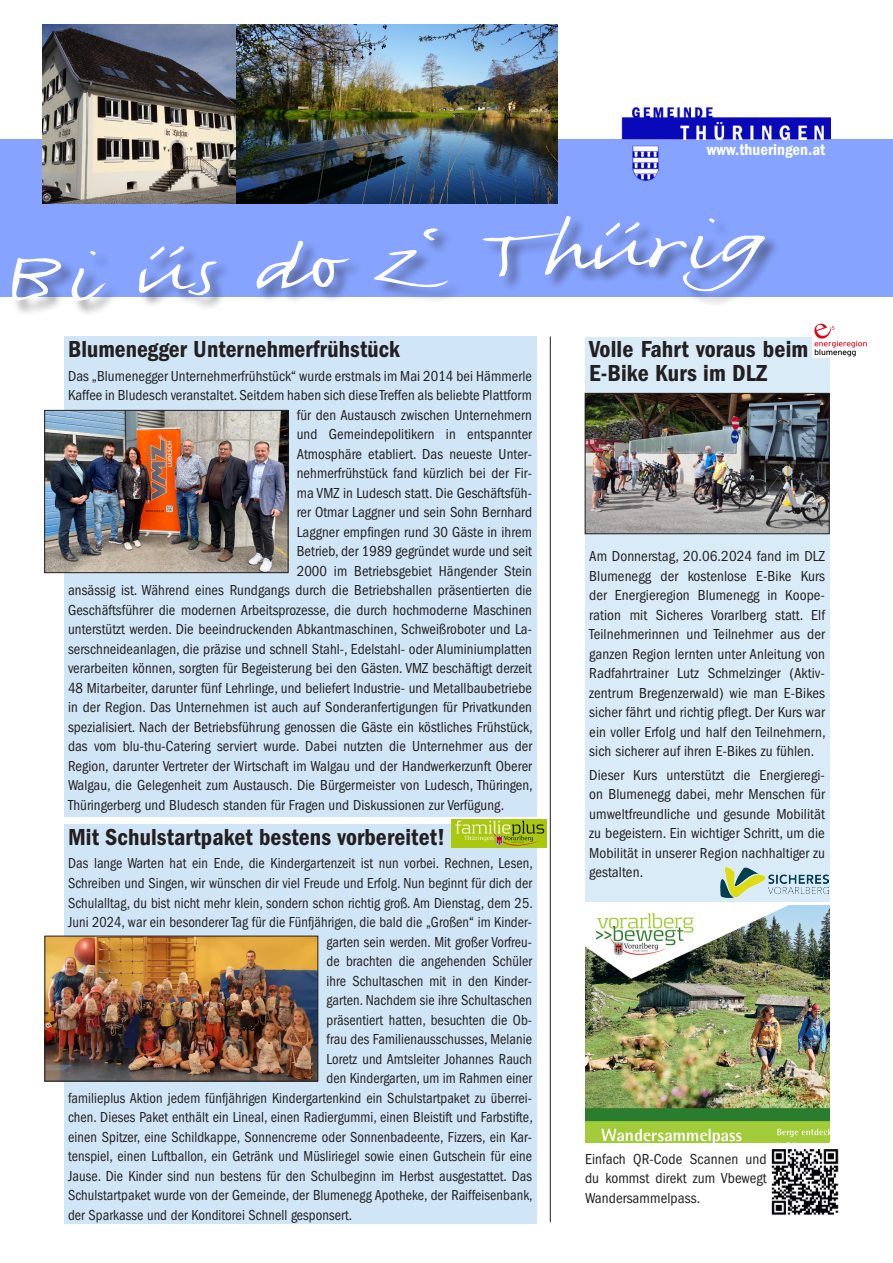
<style>
.page{position:relative;width:893px;height:1263px;background:#fff}
.page>*{position:absolute;margin:0;border:0;box-sizing:border-box;transform-origin:0 0}
.Fließtext_halbfett{font:24px "ITC Franklin Gothic Std Dm Cd";letter-spacing:.005em;color:#231f20}
.Titel_16pt{font:24px/24px "ITC Franklin Gothic Std Dm Cd";letter-spacing:.005em;color:#231f20}
.Fließtext{font:16.5px "ITC Franklin Gothic Std Dm Cd";letter-spacing:.005em;color:#fff}
.Fließtext_halbfett-2{font:condensed 15px "ITC Franklin Gothic Std";letter-spacing:.005em;color:#231f20}
.Fließtext_halbfett-3{font:condensed 15px "ITC Franklin Gothic Std";letter-spacing:.005em;color:#231f20;scale:.95 1}
.Titel_16pt-2{font:condensed 15px/19.5px "ITC Franklin Gothic Std";letter-spacing:.005em;color:#231f20;text-align:justify}
</style>
<div class="page">
<div style="left:0;top:139px;width:893px;height:157px;background:#85a3ff"></div>
<img style="left:621px;top:106px;width:210px;height:75px">
<img style="left:42px;top:24px;width:515px;height:180px">
<div style="left:13px;top:217px;width:768px;height:100px;background:#231f20;opacity:.5"></div>
<svg style="left:5px;top:216px;width:768px;height:90px"></svg>
<hr style="left:550px;top:336px;width:1px;height:886px;background:#231f20">
<div style="left:64px;top:336px;width:472px;height:480px;background:#d0e5f6"></div>
<div style="left:585px;top:337px;width:244px;height:564px;background:#daebf8"></div>
<img style="left:46px;top:412px;width:240px;height:159px">
<div style="left:44px;top:410px;width:244px;height:163px;border:1px solid #231f20"></div>
<div style="left:64px;top:824px;width:472px;height:400px;background:#d0e5f6"></div>
<img style="left:47px;top:938px;width:269px;height:141px">
<div style="left:45px;top:936px;width:273px;height:145px;border:1px solid #231f20"></div>
<img style="left:587px;top:395px;width:240px;height:137px">
<div style="left:585px;top:393px;width:244px;height:141px;border:1px solid #231f20"></div>
<img style="left:812px;top:323px;width:55px;height:35px">
<img style="left:720px;top:867px;width:108px;height:30px">
<img style="left:585px;top:906px;width:244px;height:236px">
<img style="left:771px;top:1149px;width:68px;height:66px">
<img style="left:452px;top:820px;width:94px;height:27px">
<p class="Fließtext" style="left:707px;top:140px;width:120px">www.thueringen.at</p>
<p class="Fließtext_halbfett" style="left:68px;top:335px;width:334px">Blumenegger Unternehmerfrühstück</p>
<p class="Fließtext_halbfett-2" style="left:68px;top:367px;width:465px">Das „Blumenegger Unternehmerfrühstück“ wurde erstmals im Mai 2014 bei Hämmerle</p>
<p class="Fließtext_halbfett-2" style="left:68px;top:387px;width:465px">Kaffee in Bludesch veranstaltet. Seitdem haben sich diese Treffen als beliebte Plattform</p>
<p class="Fließtext_halbfett-2" style="left:297px;top:406px;width:237px">für den Austausch zwischen Unternehmern</p>
<p class="Fließtext_halbfett-2" style="left:297px;top:426px;width:237px">und Gemeindepolitikern in entspannter</p>
<p class="Fließtext_halbfett-2" style="left:297px;top:445px;width:237px">Atmosphäre etabliert. Das neueste Unter-</p>
<p class="Fließtext_halbfett-2" style="left:297px;top:465px;width:237px">nehmerfrühstück fand kürzlich bei der Fir-</p>
<p class="Fließtext_halbfett-2" style="left:297px;top:484px;width:237px">ma VMZ in Ludesch statt. Die Geschäftsfüh-</p>
<p class="Fließtext_halbfett-2" style="left:297px;top:504px;width:237px">rer Otmar Laggner und sein Sohn Bernhard</p>
<p class="Fließtext_halbfett-2" style="left:297px;top:523px;width:237px">Laggner empfingen rund 30 Gäste in ihrem</p>
<p class="Fließtext_halbfett-2" style="left:297px;top:543px;width:237px">Betrieb, der 1989 gegründet wurde und seit</p>
<p class="Fließtext_halbfett-2" style="left:297px;top:562px;width:237px">2000 im Betriebsgebiet Hängender Stein</p>
<p class="Fließtext_halbfett-2" style="left:68px;top:582px;width:465px">ansässig ist. Während eines Rundgangs durch die Betriebshallen präsentierten die</p>
<p class="Fließtext_halbfett-2" style="left:68px;top:601px;width:466px">Geschäftsführer die modernen Arbeitsprozesse, die durch hochmoderne Maschinen</p>
<p class="Fließtext_halbfett-2" style="left:68px;top:621px;width:465px">unterstützt werden. Die beeindruckenden Abkantmaschinen, Schweißroboter und La-</p>
<p class="Fließtext_halbfett-2" style="left:68px;top:640px;width:465px">serschneideanlagen, die präzise und schnell Stahl-, Edelstahl- oder Aluminiumplatten</p>
<p class="Fließtext_halbfett-2" style="left:68px;top:660px;width:465px">verarbeiten können, sorgten für Begeisterung bei den Gästen. VMZ beschäftigt derzeit</p>
<p class="Fließtext_halbfett-2" style="left:68px;top:679px;width:465px">48 Mitarbeiter, darunter fünf Lehrlinge, und beliefert Industrie- und Metallbaubetriebe</p>
<p class="Fließtext_halbfett-2" style="left:68px;top:699px;width:465px">in der Region. Das Unternehmen ist auch auf Sonderanfertigungen für Privatkunden</p>
<p class="Fließtext_halbfett-2" style="left:68px;top:718px;width:466px">spezialisiert. Nach der Betriebsführung genossen die Gäste ein köstliches Frühstück,</p>
<p class="Fließtext_halbfett-2" style="left:68px;top:738px;width:466px">das vom blu-thu-Catering serviert wurde. Dabei nutzten die Unternehmer aus der</p>
<p class="Fließtext_halbfett-2" style="left:68px;top:757px;width:465px">Region, darunter Vertreter der Wirtschaft im Walgau und der Handwerkerzunft Oberer</p>
<p class="Fließtext_halbfett-2" style="left:68px;top:777px;width:466px">Walgau, die Gelegenheit zum Austausch. Die Bürgermeister von Ludesch, Thüringen,</p>
<p class="Fließtext_halbfett-2" style="left:68px;top:796px;width:438px">Thüringerberg und Bludesch standen für Fragen und Diskussionen zur Verfügung.</p>
<p class="Fließtext_halbfett" style="left:68px;top:823px;width:379px">Mit Schulstartpaket bestens vorbereitet!</p>
<p class="Fließtext_halbfett-3" style="left:68px;top:855px;width:491px">Das lange Warten hat ein Ende, die Kindergartenzeit ist nun vorbei. Rechnen, Lesen,</p>
<p class="Fließtext_halbfett-3" style="left:68px;top:874px;width:490px">Schreiben und Singen, wir wünschen dir viel Freude und Erfolg. Nun beginnt für dich der</p>
<p class="Fließtext_halbfett-3" style="left:68px;top:894px;width:491px">Schulalltag, du bist nicht mehr klein, sondern schon richtig groß. Am Dienstag, dem 25.</p>
<p class="Fließtext_halbfett-3" style="left:68px;top:913px;width:490px">Juni 2024, war ein besonderer Tag für die Fünfjährigen, die bald die „Großen“ im Kinder-</p>
<p class="Fließtext_halbfett-3" style="left:327px;top:933px;width:218px">garten sein werden. Mit großer Vorfreu-</p>
<p class="Fließtext_halbfett-3" style="left:327px;top:952px;width:218px">de brachten die angehenden Schüler</p>
<p class="Fließtext_halbfett-3" style="left:327px;top:972px;width:218px">ihre Schultaschen mit in den Kinder-</p>
<p class="Fließtext_halbfett-3" style="left:327px;top:991px;width:218px">garten. Nachdem sie ihre Schultaschen</p>
<p class="Fließtext_halbfett-3" style="left:327px;top:1011px;width:218px">präsentiert hatten, besuchten die Ob-</p>
<p class="Fließtext_halbfett-3" style="left:327px;top:1030px;width:218px">frau des Familienausschusses, Melanie</p>
<p class="Fließtext_halbfett-3" style="left:327px;top:1050px;width:218px">Loretz und Amtsleiter Johannes Rauch</p>
<p class="Fließtext_halbfett-3" style="left:327px;top:1069px;width:218px">den Kindergarten, um im Rahmen einer</p>
<p class="Fließtext_halbfett-3" style="left:68px;top:1089px;width:490px">familieplus Aktion jedem fünfjährigen Kindergartenkind ein Schulstartpaket zu überrei-</p>
<p class="Fließtext_halbfett-3" style="left:68px;top:1108px;width:491px">chen. Dieses Paket enthält ein Lineal, einen Radiergummi, einen Bleistift und Farbstifte,</p>
<p class="Fließtext_halbfett-3" style="left:68px;top:1128px;width:490px">einen Spitzer, eine Schildkappe, Sonnencreme oder Sonnenbadeente, Fizzers, ein Kar-</p>
<p class="Fließtext_halbfett-3" style="left:68px;top:1147px;width:490px">tenspiel, einen Luftballon, ein Getränk und Müsliriegel sowie einen Gutschein für eine</p>
<p class="Fließtext_halbfett-3" style="left:68px;top:1167px;width:490px">Jause. Die Kinder sind nun bestens für den Schulbeginn im Herbst ausgestattet. Das</p>
<p class="Fließtext_halbfett-3" style="left:68px;top:1186px;width:491px">Schulstartpaket wurde von der Gemeinde, der Blumenegg Apotheke, der Raiffeisenbank,</p>
<p class="Fließtext_halbfett-3" style="left:68px;top:1206px;width:301px">der Sparkasse und der Konditorei Schnell gesponsert.</p>
<p class="Titel_16pt" style="left:589px;top:337px;width:220px">Volle Fahrt voraus beim<br>E-Bike Kurs im DLZ</p>
<p class="Titel_16pt-2" style="left:589px;top:546px;width:238px">Am Donnerstag, 20.06.2024 fand im DLZ Blumenegg der kostenlose E-Bike Kurs der Energieregion Blumenegg in Koope&shy;ration mit Sicheres Vorarlberg statt. Elf Teilnehmerinnen und Teilnehmer aus der ganzen Region lernten unter Anleitung von Radfahrtrainer Lutz Schmelzinger (Aktiv&shy;zentrum Bregenzerwald) wie man E-Bikes sicher fährt und richtig pflegt. Der Kurs war ein voller Erfolg und half den Teilnehmern, sich sicherer auf ihren E-Bikes zu fühlen.</p>
<p class="Titel_16pt-2" style="left:589px;top:765px;width:237px">Dieser Kurs unterstützt die Energieregi&shy;on Blumenegg dabei, mehr Menschen für umweltfreundliche und gesunde Mobilität zu begeistern. Ein wichtiger Schritt, um die Mobilität in unserer Region nachhaltiger zu gestalten.</p>
<p class="Titel_16pt-2" style="left:585px;top:1149px;width:183px">Einfach QR-Code Scannen und du kommst direkt zum Vbewegt Wandersammelpass.</p>
</div>
